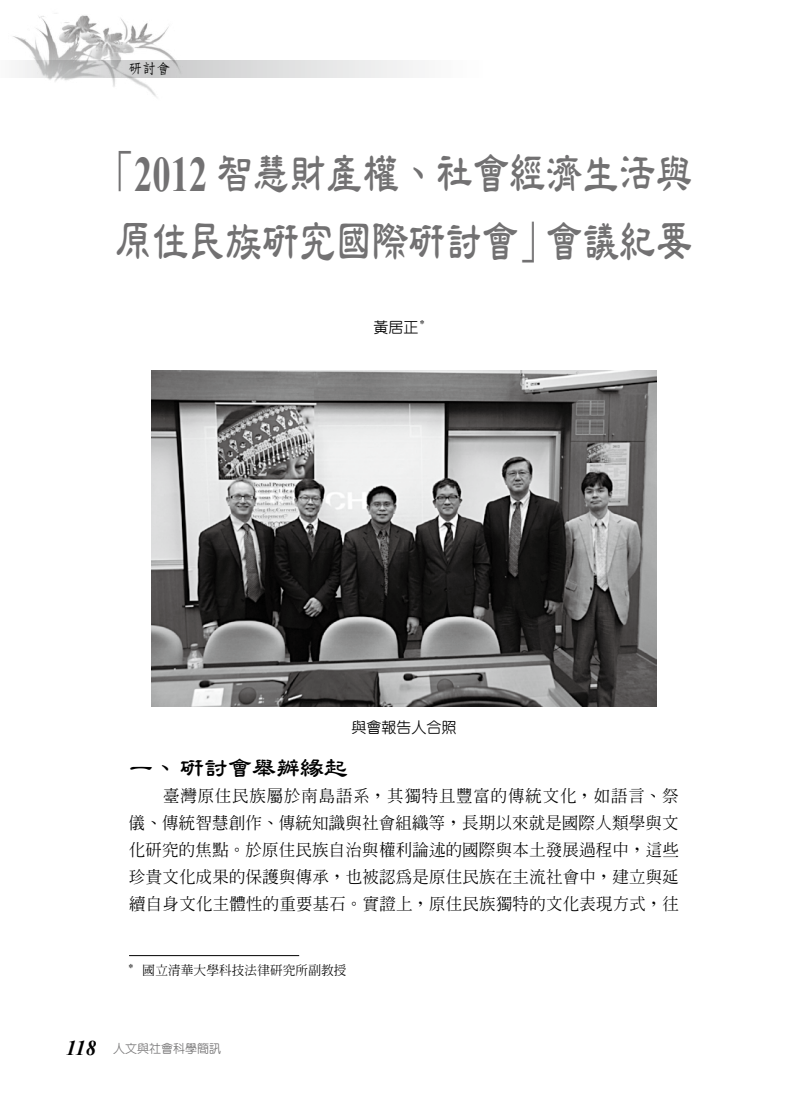
<style>
.page{position:relative;width:808px;height:1106px;background:#fff}
.page>*{position:absolute;margin:0;border:0;box-sizing:border-box;transform-origin:0 0}
.t1{font:700 49.5px/67.5px "AR Li Shu B5";color:#727172;text-align:center;scale:.74 1}
.t2{font:700 24px "AR Li Shu B5";color:#000}
.t3{font:500 16.5px/27px "AR Ming B5";letter-spacing:.01em;color:#000;text-align:justify}
.t4{font:500 15px "AR Yuan B5";color:#000}
.t5{font:700 14.25px "AR Fang Song B5";color:#000}
.t6{font:500 12.75px "AR Ming B5";color:#000}
.t7{font:500 12px "AR Yuan B5";color:#727172}
.t8{font:500 7.65px "AR Hei B5";color:#000}
.t9{font:500 7.5px "AR Hei B5";color:#000}
.s1{font-family:"Times New Roman"}
.s2{font-family:"Times New Roman";font-weight:700;font-style:italic;font-size:21px;color:#000}
</style>
<div class="page">
<svg style="left:183px;top:60px;width:230px;height:17px;background:#e1e2e2"></svg>
<img style="left:13px;top:13px;width:170px;height:84px">
<img style="left:151px;top:370px;width:505px;height:337px">
<hr style="left:129px;top:955px;width:170px;height:1px;background:#000">
<p class="t5" style="left:128px;top:61px;width:44px">研討會</p>
<h1 class="t1" style="left:97px;top:140px;width:806px">「<span class="s1">2012</span> 智慧財產權、社會經濟生活與原住民族研究國際研討會」會議紀要</h1>
<p class="t4" style="left:374px;top:319px;width:47px">黃居正</p>
<p class="t9" style="left:419px;top:318px;width:9px">＊</p>
<p class="t4" style="left:351px;top:719px;width:107px">與會報告人合照</p>
<h2 class="t2" style="left:129px;top:755px;width:221px">一、研討會舉辦緣起</h2>
<p class="t3" style="left:129px;top:782px;width:552px;text-indent:34px">臺灣原住民族屬於南島語系，其獨特且豐富的傳統文化，如語言、祭儀、傳統智慧創作、傳統知識與社會組織等，長期以來就是國際人類學與文化研究的焦點。於原住民族自治與權利論述的國際與本土發展過程中，這些珍貴文化成果的保護與傳承，也被認為是原住民族在主流社會中，建立與延續自身文化主體性的重要基石。實證上，原住民族獨特的文化表現方式，往</p>
<p class="t8" style="left:127px;top:962px;width:9px">＊</p>
<p class="t6" style="left:143px;top:964px;width:205px">國立清華大學科技法律研究所副教授</p>
<p class="t7" style="left:66px;top:1042px;width:157px"><span class="s2">118</span> 人文與社會科學簡訊</p>
</div>
